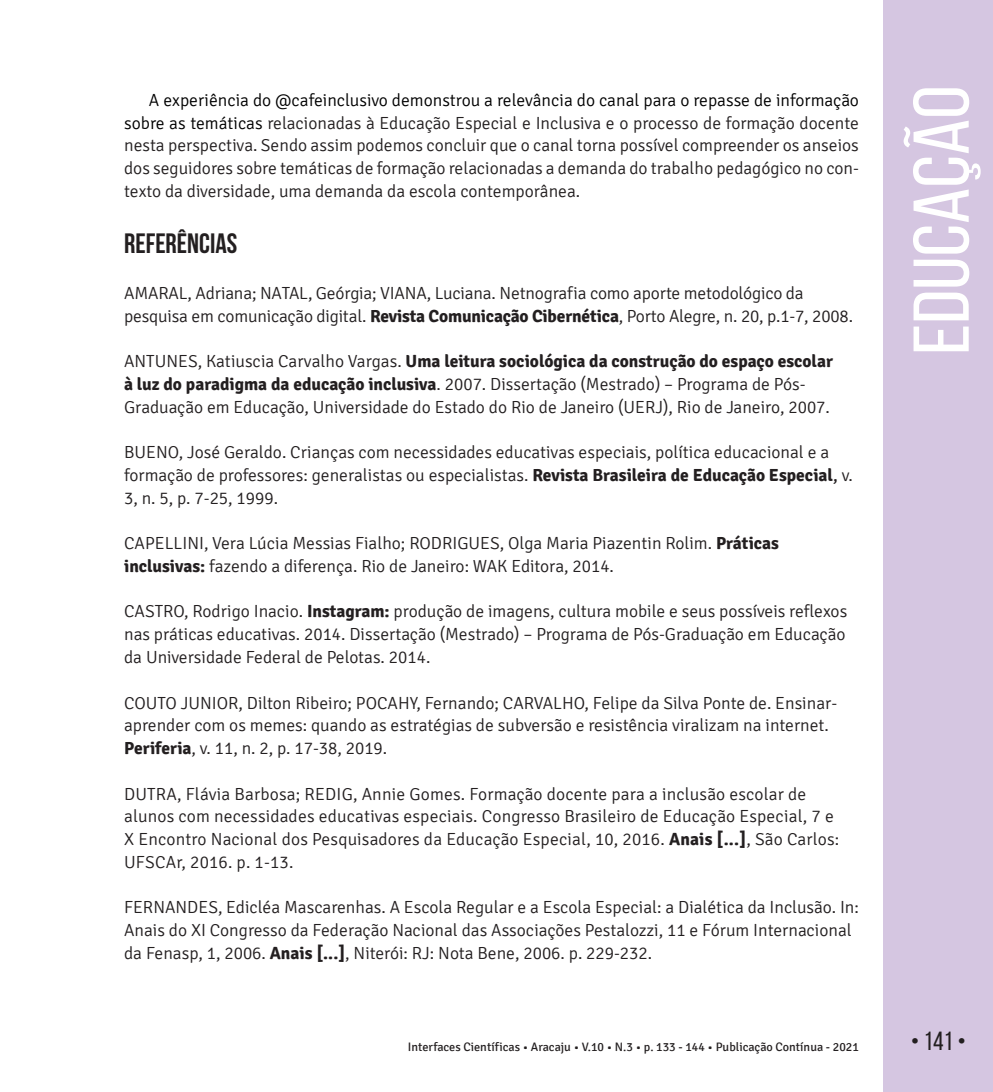
<style>
.page{position:relative;width:993px;height:1092px;background:#fff}
.page>*{position:absolute;margin:0;border:0;box-sizing:border-box;transform-origin:0 0}
.t1{font:78.75px "Bebas Neue";color:#fff;scale:1.09 1}
.t2{font:700 28px "Bebas Neue";color:#231f20}
.t3{font:26.25px "Bebas Neue";color:#231f20}
.t4{font:300 17.5px/22.8px "Signika";color:#231f20}
.t5{font:12.25px "Signika";color:#231f20}
.s1{color:#000001}
.s2{font-weight:700}
.s3{font-weight:400}
</style>
<div class="page">
<div style="left:883px;top:0;width:109px;height:1091px;background:#d5c6e1"></div>
<p class="t4" style="left:124px;top:89px;width:736px;text-align:justify;text-indent:25px"><span class="s1">A experiência do @cafeinclusivo demonstrou a relevância do canal para o repasse de informação sobre as temáticas</span> relacionadas à Educação Especial e Inclusiva e o processo de formação docente nesta perspectiva. Sendo assim podemos concluir que o canal torna possível compreender os anseios dos seguidores sobre temáticas de formação relacionadas a demanda do trabalho pedagógico no con&shy;texto da diversidade, uma demanda da escola contemporânea.</p>
<h2 class="t2" style="left:124px;top:228px;width:115px">REFERÊNCIAS</h2>
<p class="t4" style="left:124px;top:282px;width:730px">AMARAL, Adriana; NATAL, Geó rgia; VIANA, Luciana. Netnografia como aporte metodoló gico da pesquisa em comunicaç ã o digital. <span class="s2">Revista Comunicaç ã o Ciberné tica</span>, Porto Alegre, n. 20, p.1-7, 2008.</p>
<p class="t4" style="left:124px;top:350px;width:710px">ANTUNES, Katiuscia Carvalho Vargas. <span class="s2">Uma leitura sociológica da construção do espaço escolar à luz do paradigma da educação inclusiva</span>. 2007. Dissertação (Mestrado) – Programa de Pós-<br>Graduação em Educação, Universidade do Estado do Rio de Janeiro (UERJ), Rio de Janeiro, 2007.</p>
<p class="t4" style="left:124px;top:441px;width:729px">BUENO, José Geraldo. Crianças com necessidades educativas especiais, política educacional e a formação de professores: generalistas ou especialistas. <span class="s2">Revista Brasileira de Educação Especial</span><span class="s3">,</span> v.<br>3, n. 5, p. 7-25, 1999.</p>
<p class="t4" style="left:124px;top:532px;width:656px">CAPELLINI, Vera Lúcia Messias Fialho; RODRIGUES, Olga Maria Piazentin Rolim. <span class="s2">Práticas inclusivas:</span> fazendo a diferença. Rio de Janeiro: WAK Editora, 2014.</p>
<p class="t4" style="left:124px;top:600px;width:724px;text-align:justify">CASTRO, Rodrigo Inacio. <span class="s2">Instagram:</span> produç ã o de imagens, cultura mobile e seus possí veis reflexos nas prá ticas educativas. 2014. Dissertação (Mestrado) – Programa de Pó s-Graduaç ã o em Educaç ã o da Universidade Federal de Pelotas. 2014.</p>
<p class="t4" style="left:124px;top:691px;width:714px">COUTO JUNIOR, Dilton Ribeiro; POCAHY, Fernando; CARVALHO, Felipe da Silva Ponte de. Ensinar&shy;aprender com os memes: quando as estratégias de subversão e resistência viralizam na internet.<br><span class="s2">Periferia</span>, v. 11, n. 2, p. 17-38, 2019.</p>
<p class="t4" style="left:124px;top:782px;width:716px">DUTRA, Flávia Barbosa; REDIG, Annie Gomes. Formação docente para a inclusão escolar de alunos com necessidades educativas especiais. Congresso Brasileiro de Educação Especial, 7 e X Encontro Nacional dos Pesquisadores da Educação Especial, 10, 2016. <span class="s2">Anais [...]</span>, São Carlos:<br>UFSCAr, 2016. p. 1-13.</p>
<p class="t4" style="left:124px;top:896px;width:736px">FERNANDES, Edicléa Mascarenhas. A Escola Regular e a Escola Especial: a Dialética da Inclusão. In:<br>Anais do XI Congresso da Federação Nacional das Associações Pestalozzi, 11 e Fórum Internacional da Fenasp, 1, 2006. <span class="s2">Anais [...]</span>, Niterói: RJ: Nota Bene, 2006. p. 229-232.</p>
<h1 class="t1" style="left:898px;top:355px;width:248px;rotate:-90deg">EDUCAÇÃO</h1>
<p class="t5" style="left:408px;top:1040px;width:452px">Interfaces Científicas • Aracaju • V.10 • N.3 • p. 133 - 144 • Publicação Contínua - 2021</p>
<h3 class="t3" style="left:910px;top:1026px;width:57px">• 141 •</h3>
</div>
